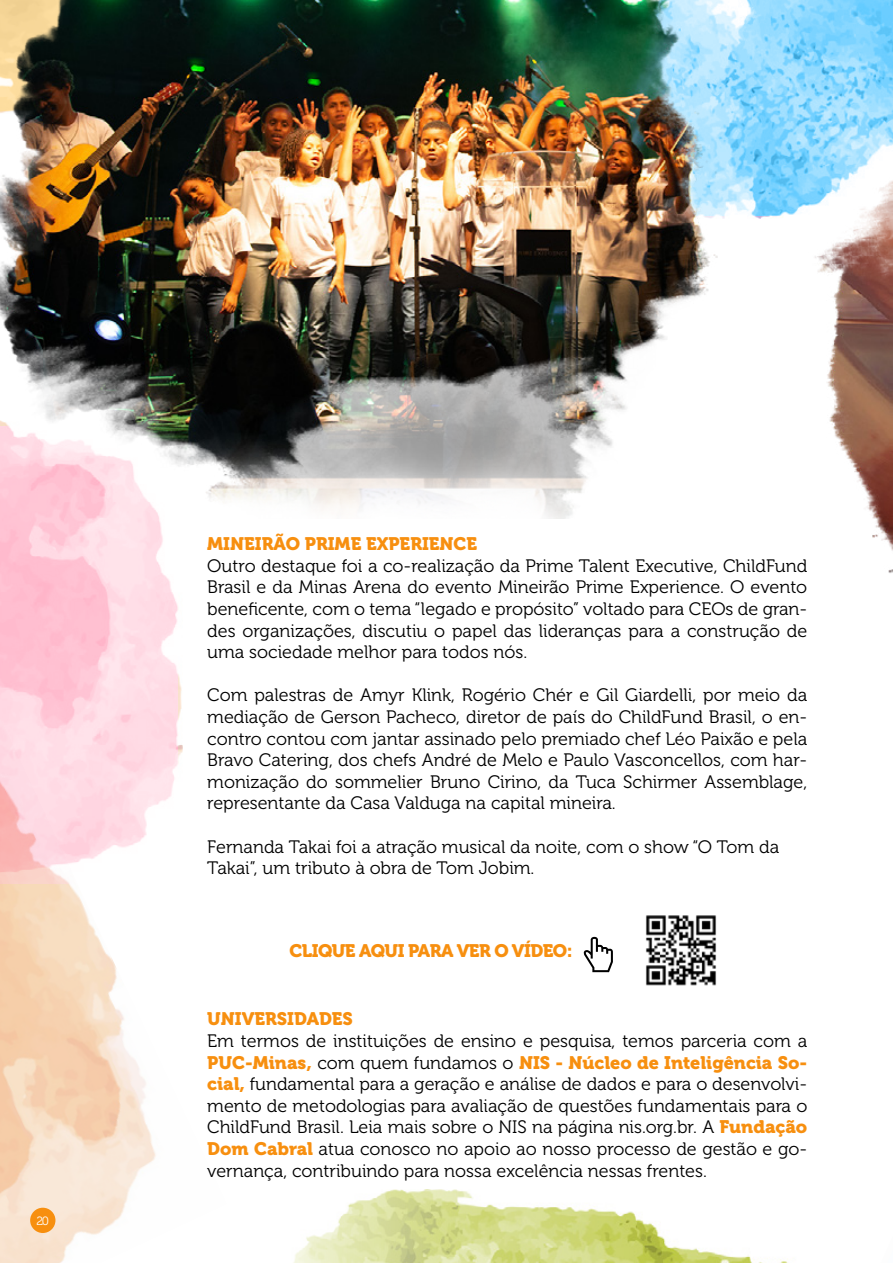
<style>
.page{position:relative;width:893px;height:1263px;background:#fff}
.page>*{position:absolute;margin:0;border:0;box-sizing:border-box;transform-origin:0 0}
.t1{font:18px/21.6px "Museo 300";color:#000;text-align:justify}
.t2{font:18px "Museo 900";color:#f78f0f}
.t3{font:18px "Museo 900";letter-spacing:-.03em;color:#f78f0f}
.t4{font:12px "Museo 300";color:#fff}
.s1{font-family:"Museo 300";color:#000}
.s2{font-family:"Museo 900";color:#f78f0f}
</style>
<div class="page">
<img style="left:847px;top:0;width:46px;height:573px">
<img style="left:0;top:745px;width:183px;height:518px">
<div style="left:30px;top:1208px;width:25px;height:25px;background:#f78f0f;border-radius:50%"></div>
<img style="left:293px;top:1189px;width:495px;height:74px">
<img style="left:0;top:674px;width:182px;height:215px">
<svg style="left:0;top:518px;width:178px;height:365px;background:#fed6e0"></svg>
<img style="left:0;top:0;width:847px;height:518px">
<img style="left:645px;top:915px;width:72px;height:71px">
<svg style="left:584px;top:937px;width:29px;height:35px"></svg>
<p class="t4" style="left:36px;top:1214px;width:14px">20</p>
<p class="t2" style="left:207px;top:534px;width:272px">MINEIRÃO PRIME EXPERIENCE</p>
<p class="t1" style="left:207px;top:555px;width:602px">Outro destaque foi a co-realização da Prime Talent Executive, ChildFund Brasil e da Minas Arena do evento Mineirão Prime Experience. O evento beneficente, com o tema “legado e propósito” voltado para CEOs de gran&shy;des organizações, discutiu o papel das lideranças para a construção de uma sociedade melhor para todos nós.</p>
<p class="t1" style="left:207px;top:685px;width:602px">Com palestras de Amyr Klink, Rogério Chér e Gil Giardelli, por meio da mediação de Gerson Pacheco, diretor de país do ChildFund Brasil, o en&shy;contro contou com jantar assinado pelo premiado chef Léo Paixão e pela Bravo Catering, dos chefs André de Melo e Paulo Vasconcellos, com har&shy;monização do sommelier Bruno Cirino, da Tuca Schirmer Assemblage, representante da Casa Valduga na capital mineira.</p>
<p class="t1" style="left:207px;top:836px;width:573px">Fernanda Takai foi a atração musical da noite, com o show “O Tom da<br>Takai”, um tributo à obra de Tom Jobim.</p>
<p class="t3" style="left:289px;top:940px;width:285px">CLIQUE AQUI PARA VER O VÍDEO:</p>
<p class="t2" style="left:207px;top:1009px;width:147px">UNIVERSIDADES</p>
<p class="t1" style="left:207px;top:1030px;width:602px">Em termos de instituições de ensino e pesquisa, temos parceria com a</p>
<p class="t2" style="left:207px;top:1052px;width:601px">PUC-Minas, <span class="s1">com quem fundamos o</span> NIS - Núcleo de Inteligência So-</p>
<p class="t1" style="left:207px;top:1074px;width:602px"><span class="s2">cial,</span> fundamental para a geração e análise de dados e para o desenvolvi&shy;mento de metodologias para avaliação de questões fundamentais para o ChildFund Brasil. Leia mais sobre o NIS na página nis.org.br. A <span class="s2">Fundação Dom Cabral</span> atua conosco no apoio ao nosso processo de gestão e go&shy;vernança, contribuindo para nossa excelência nessas frentes.</p>
</div>
